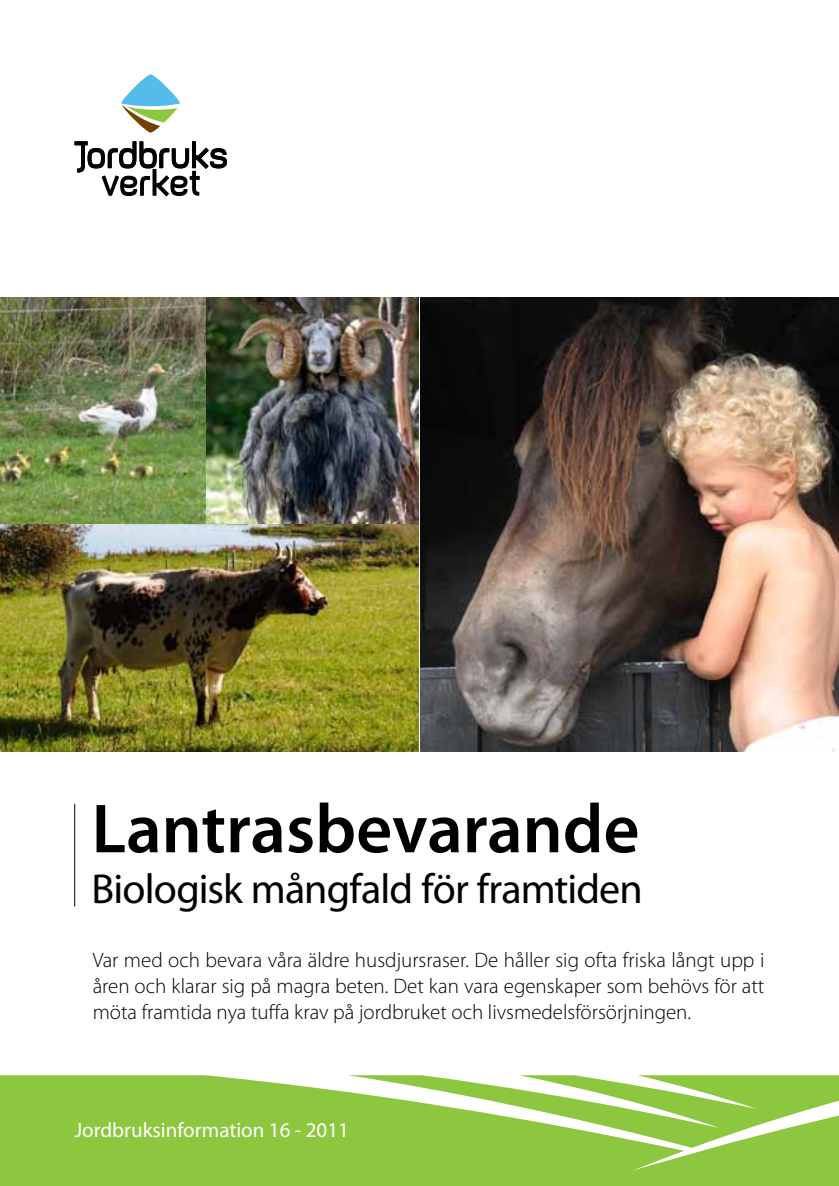
<style>
.page{position:relative;width:839px;height:1186px;background:#fff}
.page>*{position:absolute;margin:0;border:0;box-sizing:border-box;transform-origin:0 0}
.t1{font:600 70px "Myriad Pro";color:#000}
.t2{font:42px "Myriad Pro";letter-spacing:-.02em;color:#000}
.t3{font:300 21px/26.2px "Myriad Pro";color:#000;text-align:justify}
.t4{font:21px "Myriad Pro";color:#fff}
</style>
<div class="page">
<img style="left:0;top:298px;width:418px;height:453px">
<img style="left:420px;top:298px;width:418px;height:453px">
<svg style="left:74px;top:141px;width:153px;height:55px"></svg>
<svg style="left:122px;top:74px;width:58px;height:59px"></svg>
<svg style="left:0;top:1075px;width:838px;height:111px;fill:#8dc63f"></svg>
<hr style="left:74px;top:804px;width:1px;height:102px;background:#000">
<h1 class="t1" style="left:92px;top:784px;width:549px">Lantrasbevarande</h1>
<h2 class="t2" style="left:92px;top:862px;width:552px">Biologisk mångfald för framtiden</h2>
<p class="t3" style="left:93px;top:947px;width:673px">Var med och bevara våra äldre husdjursraser. De håller sig ofta friska långt upp i åren och klarar sig på magra beten. Det kan vara egenskaper som behövs för att möta framtida nya tuffa krav på jordbruket och livsmedelsförsörjningen.</p>
<p class="t4" style="left:74px;top:1117px;width:276px">Jordbruksinformation 16 - 2011</p>
</div>
